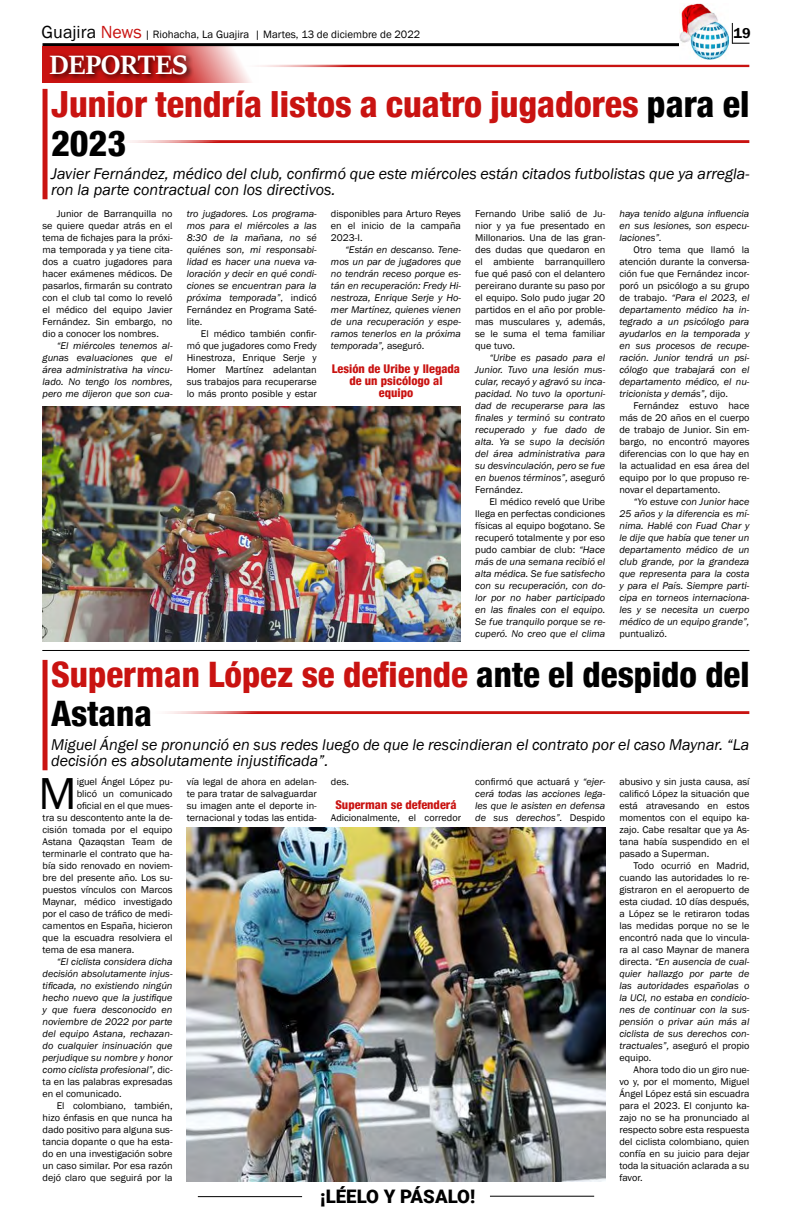
<style>
.page{position:relative;width:792px;height:1224px;background:#fff}
.page>*{position:absolute;margin:0;border:0;box-sizing:border-box;transform-origin:0 0}
.t1{font:46px "Franklin Gothic";color:#000}
.t2{font:800 condensed 36.1px/39.7px "Helvetica 87";color:#c91311}
.t3{font:800 condensed 35.1px/38.6px "Helvetica 87";color:#c91311}
.t4{font:30px "Sitka Text";color:#fff}
.t5{font:900 18.7px "Roboto";color:#000}
.t6{font:italic 16px/16px "Franklin Gothic";color:#000}
.t7{font:600 14.7px "Franklin Gothic";color:#000}
.t8{font:800 condensed 12px/12px "Helvetica 87";color:#c91311;text-align:center}
.t9{font:11px "Franklin Gothic";color:#000}
.t10{font:10px/12px "Franklin Gothic";color:#000;text-align:justify}
.t11{font:italic 10px/12px "Franklin Gothic";color:#000;text-align:justify}
.s1{font-size:18px}
.s2{font-size:18px;color:#c91311}
.s3{color:#000}
.s4{font-style:normal}
.s5{font-style:italic}
</style>
<div class="page">
<hr style="left:198px;top:1196px;width:104px;height:1px;background:#000">
<hr style="left:490px;top:1196px;width:104px;height:1px;background:#000">
<hr style="left:43px;top:43px;width:657px;height:3px;background:#000">
<svg style="left:732px;top:23px;width:17px;height:21px"></svg>
<img style="left:679px;top:4px;width:50px;height:55px">
<svg style="left:43px;top:46px;width:216px;height:37px"></svg>
<div style="left:47px;top:52px;width:147px;height:30px;background:#000;opacity:.75"></div>
<hr style="left:237px;top:65px;width:512px;height:3px;background:#c91311">
<hr style="left:108px;top:140px;width:641px;height:3px;background:#c91311">
<hr style="left:145px;top:711px;width:604px;height:3px;background:#c91311">
<hr style="left:42px;top:650px;width:707px;height:1px;background:#000">
<div style="left:43px;top:89px;width:5px;height:110px;background:#c91311"></div>
<div style="left:43px;top:660px;width:5px;height:110px;background:#c91311"></div>
<img style="left:42px;top:406px;width:419px;height:235px">
<img style="left:187px;top:828px;width:418px;height:353px">
<p class="t9" style="left:42px;top:28px;width:380px"><span class="s1">Guajira</span> <span class="s2">News</span> | Riohacha, La Guajira | Martes, 13 de diciembre de 2022</p>
<h3 class="t7" style="left:733px;top:24px;width:19px">19</h3>
<h3 class="t4" style="left:49px;top:43px;width:140px">DEPORTES</h3>
<h2 class="t2" style="left:51px;top:83px;width:700px">Junior tendría listos a cuatro jugadores <span class="s3">para el<br>2023</span></h2>
<h3 class="t6" style="left:51px;top:166px;width:700px">Javier Fernández, médico del club, confirmó que este miércoles están citados futbolistas que ya arregla&shy;ron la parte contractual con los directivos.</h3>
<p class="t10" style="left:43px;top:207px;width:132px;text-indent:14px">Junior de Barranquilla no se quiere quedar atrás en el tema de fichajes para la próxi&shy;ma temporada y ya tiene cita&shy;dos a cuatro jugadores para hacer exámenes médicos. De pasarlos, firmarán su contrato con el club tal como lo reveló el médico del equipo Javier Fernández. Sin embargo, no dio a conocer los nombres.</p>
<p class="t11" style="left:43px;top:339px;width:132px;text-indent:14px">“El miércoles tenemos al&shy;gunas evaluaciones que el área administrativa ha vincu&shy;lado. No tengo los nombres, pero me dijeron que son cua-</p>
<p class="t11" style="left:187px;top:207px;width:132px">tro jugadores. Los programa&shy;mos para el miércoles a las 8:30 de la mañana, no sé quiénes son, mi responsabi&shy;lidad es hacer una nueva va&shy;loración y decir en qué condi&shy;ciones se encuentran para la próxima temporada”<span class="s4">, indicó Fernández en Programa Saté&shy;lite.</span></p>
<p class="t10" style="left:187px;top:327px;width:132px;text-indent:14px">El médico también confir&shy;mó que jugadores como Fredy Hinestroza, Enrique Serje y Homer Martínez adelantan sus trabajos para recuperarse lo más pronto posible y estar</p>
<p class="t10" style="left:331px;top:207px;width:132px">disponibles para Arturo Reyes en el inicio de la campaña 2023-I.</p>
<p class="t11" style="left:331px;top:243px;width:132px;text-indent:14px">“Están en descanso. Tene&shy;mos un par de jugadores que no tendrán receso porque es&shy;tán en recuperación: Fredy Hi&shy;nestroza, Enrique Serje y Ho&shy;mer Martínez, quienes vienen de una recuperación y espe&shy;ramos tenerlos en la próxima temporada”, <span class="s4">aseguró.</span></p>
<p class="t8" style="left:332px;top:362px;width:130px">Lesión de Uribe y llegada de un psicólogo al equipo</p>
<p class="t10" style="left:475px;top:207px;width:132px">Fernando Uribe salió de Ju&shy;nior y ya fue presentado en Millonarios. Una de las gran&shy;des dudas que quedaron en el ambiente barranquillero fue qué pasó con el delantero pereirano durante su paso por el equipo. Solo pudo jugar 20 partidos en el año por proble&shy;mas musculares y, además, se le suma el tema familiar que tuvo.</p>
<p class="t11" style="left:475px;top:351px;width:132px;text-indent:14px">“Uribe es pasado para el Junior. Tuvo una lesión mus&shy;cular, recayó y agravó su inca&shy;pacidad. No tuvo la oportuni&shy;dad de recuperarse para las finales y terminó su contrato recuperado y fue dado de alta. Ya se supo la decisión del área administrativa para su desvinculación, pero se fue en buenos términos”, <span class="s4">aseguró Fernández.</span></p>
<p class="t11" style="left:475px;top:495px;width:132px;text-indent:14px"><span class="s4">El médico reveló que Uribe llega en perfectas condiciones físicas al equipo bogotano. Se recuperó totalmente y por eso pudo cambiar de club:</span> “Hace más de una semana recibió el alta médica. Se fue satisfecho con su recuperación, con do&shy;lor por no haber participado en las finales con el equipo.<br>Se fue tranquilo porque se re&shy;cuperó. No creo que el clima</p>
<p class="t11" style="left:619px;top:207px;width:132px">haya tenido alguna influencia en sus lesiones, son especu&shy;laciones”.</p>
<p class="t11" style="left:619px;top:243px;width:132px;text-indent:14px"><span class="s4">Otro tema que llamó la atención durante la conversa&shy;ción fue que Fernández incor&shy;poró un psicólogo a su grupo de trabajo.</span> “Para el 2023, el departamento médico ha in&shy;tegrado a un psicólogo para ayudarlos en la temporada y en sus procesos de recupe&shy;ración. Junior tendrá un psi&shy;cólogo que trabajará con el departamento médico, el nu&shy;tricionista y demás”, <span class="s4">dijo.</span></p>
<p class="t10" style="left:619px;top:399px;width:132px;text-indent:14px">Fernández estuvo hace más de 20 años en el cuerpo de trabajo de Junior. Sin em&shy;bargo, no encontró mayores diferencias con lo que hay en la actualidad en esa área del equipo por lo que propuso re&shy;novar el departamento.</p>
<p class="t11" style="left:619px;top:495px;width:132px;text-indent:14px">“Yo estuve con Junior hace 25 años y la diferencia es mí&shy;nima. Hablé con Fuad Char y le dije que había que tener un departamento médico de un club grande, por la grandeza que representa para la costa y para el País. Siempre parti&shy;cipa en torneos internaciona&shy;les y se necesita un cuerpo médico de un equipo grande”,</p>
<p class="t10" style="left:619px;top:627px;width:49px">puntualizó.</p>
<h3 class="t3" style="left:51px;top:655px;width:700px">Superman López se defiende <span class="s3">ante el despido del<br>Astana</span></h3>
<h3 class="t6" style="left:51px;top:737px;width:700px">Miguel Ángel se pronunció en sus redes luego de que le rescindieran el contrato por el caso Maynar. “La decisión es absolutamente injustificada”.</h3>
<h1 class="t1" style="left:39px;top:766px;width:40px">M</h1>
<p class="t10" style="left:77px;top:776px;width:97px">iguel Ángel López pu-</p>
<p class="t10" style="left:77px;top:788px;width:97px">blicó un comunicado</p>
<p class="t10" style="left:77px;top:800px;width:97px">oficial en el que mues-</p>
<p class="t10" style="left:43px;top:812px;width:132px">tra su descontento ante la de-</p>
<p class="t10" style="left:43px;top:824px;width:132px">cisión tomada por el equipo</p>
<p class="t10" style="left:43px;top:836px;width:132px">Astana Qazaqstan Team de</p>
<p class="t10" style="left:43px;top:848px;width:132px">terminarle el contrato que ha-</p>
<p class="t10" style="left:43px;top:860px;width:132px">bía sido renovado en noviem-</p>
<p class="t10" style="left:43px;top:872px;width:132px">bre del presente año. Los su-</p>
<p class="t10" style="left:43px;top:884px;width:132px">puestos vínculos con Marcos</p>
<p class="t10" style="left:43px;top:896px;width:132px">Maynar, médico investigado</p>
<p class="t10" style="left:43px;top:908px;width:132px">por el caso de tráfico de medi-</p>
<p class="t10" style="left:43px;top:920px;width:132px">camentos en España, hicieron</p>
<p class="t10" style="left:43px;top:932px;width:132px">que la escuadra resolviera el</p>
<p class="t10" style="left:43px;top:944px;width:94px">tema de esa manera.</p>
<p class="t11" style="left:43px;top:956px;width:132px;text-indent:14px">“El ciclista considera dicha decisión absolutamente injus&shy;tificada, no existiendo ningún hecho nuevo que la justifique y que fuera desconocido en noviembre de 2022 por parte del equipo Astana, rechazan&shy;do cualquier insinuación que perjudique su nombre y honor como ciclista profesional”, <span class="s4">dic&shy;ta en las palabras expresadas en el comunicado.</span></p>
<p class="t10" style="left:43px;top:1100px;width:132px;text-indent:14px">El colombiano, también, hizo énfasis en que nunca ha dado positivo para alguna sus&shy;tancia dopante o que ha esta&shy;do en una investigación sobre un caso similar. Por esa razón dejó claro que seguirá por la</p>
<p class="t10" style="left:187px;top:776px;width:132px">vía legal de ahora en adelan&shy;te para tratar de salvaguardar su imagen ante el deporte in&shy;ternacional y todas las entida-</p>
<p class="t10" style="left:331px;top:776px;width:20px">des.</p>
<p class="t8" style="left:335px;top:799px;width:123px">Superman se defenderá</p>
<p class="t10" style="left:331px;top:812px;width:132px">Adicionalmente, el corredor</p>
<p class="t11" style="left:475px;top:776px;width:132px"><span class="s4">confirmó que actuará y</span> “ejer&shy;cerá todas las acciones lega&shy;les que le asisten en defensa de sus derechos”. <span class="s4">Despido</span></p>
<p class="t10" style="left:619px;top:776px;width:132px">abusivo y sin justa causa, así calificó López la situación que está atravesando en estos momentos con el equipo ka&shy;zajo. Cabe resaltar que ya As&shy;tana había suspendido en el pasado a Superman.</p>
<p class="t10" style="left:619px;top:860px;width:132px;text-indent:14px">Todo ocurrió en Madrid, cuando las autoridades lo re&shy;gistraron en el aeropuerto de esta ciudad. 10 días después, a López se le retiraron todas las medidas porque no se le encontró nada que lo vincula&shy;ra al caso Maynar de manera directa. <span class="s5">“En ausencia de cual&shy;quier hallazgo por parte de las autoridades españolas o la UCI, no estaba en condicio&shy;nes de continuar con la sus&shy;pensión o privar aún más al ciclista de sus derechos con&shy;tractuales”,</span> aseguró el propio equipo.</p>
<p class="t10" style="left:619px;top:1064px;width:132px;text-indent:14px">Ahora todo dio un giro nue&shy;vo y, por el momento, Miguel Ángel López está sin escuadra para el 2023. El conjunto ka&shy;zajo no se ha pronunciado al respecto sobre esta respuesta del ciclista colombiano, quien confía en su juicio para dejar toda la situación aclarada a su favor.</p>
<h3 class="t5" style="left:320px;top:1184px;width:157px">¡LÉELO Y PÁSALO!</h3>
</div>
